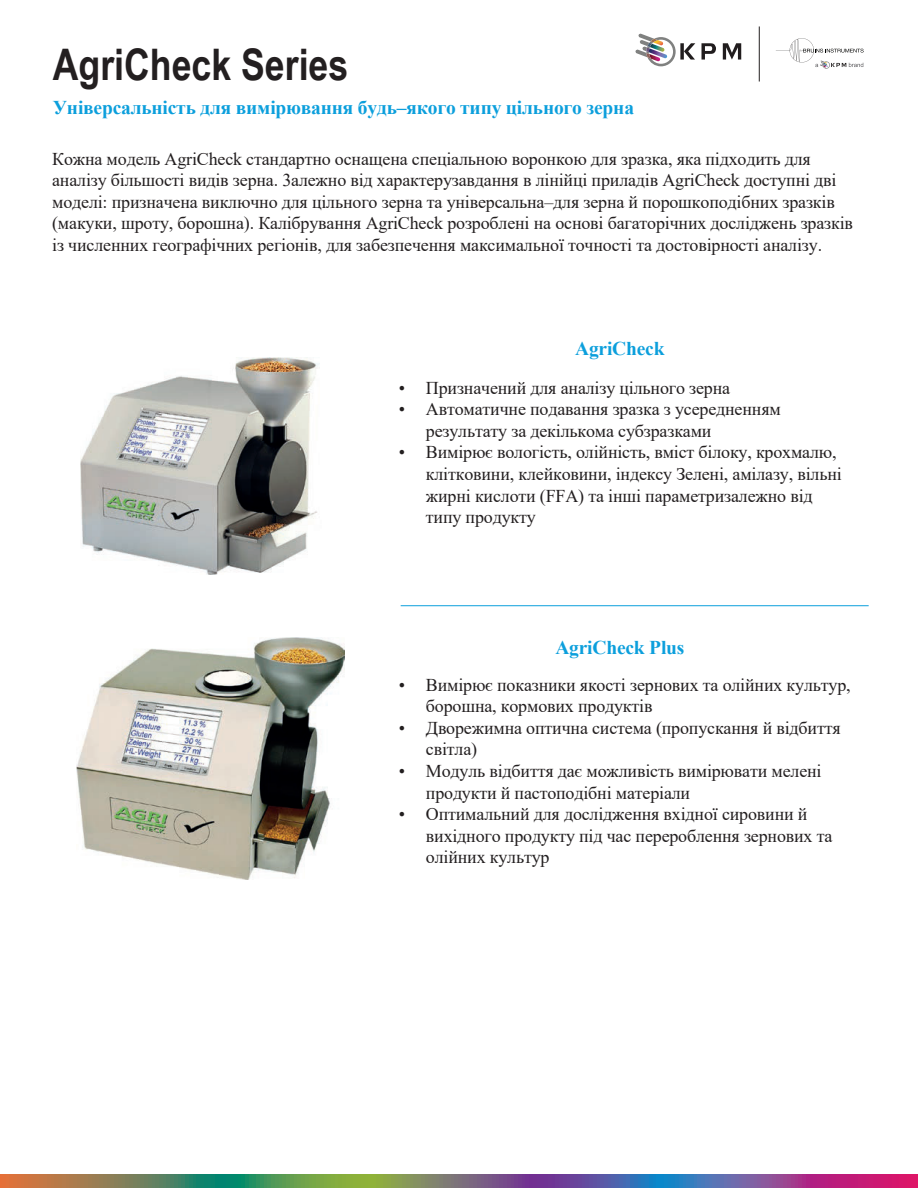
<style>
.page{position:relative;width:918px;height:1188px;background:#fff}
.page>*{position:absolute;margin:0;border:0;box-sizing:border-box;transform-origin:0 0}
.t1{font:700 43.5px "Arial Narrow";color:#231f20}
.t2{font:700 19.5px "Times New Roman";letter-spacing:-.01em;color:#0c9fdc}
.t3{font:18px/21.6px "Times New Roman";letter-spacing:-.01em;color:#231f20}
</style>
<div class="page">
<svg style="left:0;top:1174px;width:918px;height:14px"></svg>
<img style="left:81px;top:357px;width:239px;height:218px">
<img style="left:76px;top:638px;width:269px;height:241px">
<hr style="left:401px;top:605px;width:468px;height:1px;background:#0c9fdc">
<svg style="left:635px;top:33px;width:60px;height:33px"></svg>
<svg style="left:702px;top:43px;width:14px;height:17px"></svg>
<svg style="left:723px;top:43px;width:18px;height:17px"></svg>
<hr style="left:759px;top:26px;width:1px;height:56px;background:#231f20">
<svg style="left:776px;top:38px;width:88px;height:31px"></svg>
<h1 class="t1" style="left:53px;top:32px;width:297px">AgriCheck Series</h1>
<p class="t2" style="left:53px;top:93px;width:583px">Універсальність для вимірювання будь–якого типу цільного зерна</p>
<p class="t3" style="left:52px;top:147px;width:802px">Кожна модель AgriCheck стандартно оснащена спеціальною воронкою для зразка, яка підходить для аналізу більшості видів зерна. 3алежно від характерузавдання в лінійці приладів AgriCheck доступні дві моделі: призначена виключно для цільного зерна та універсальна–для зерна й порошкоподібних зразків (макуки, шроту, борошна). Калібрування AgriCheck розроблені на основі багаторічних досліджень зразків із численних географічних регіонів, для забезпечення максимальної точності та достовірності аналізу.</p>
<p class="t2" style="left:575px;top:335px;width:91px">AgriCheck</p>
<p class="t3" style="left:399px;top:376px;width:333px">• Призначений для аналізу цільного зерна</p>
<p class="t3" style="left:426px;top:398px;width:356px;text-indent:-27px">• Автоматичне подавання зразка з усередненням результату за декількома субзразками</p>
<p class="t3" style="left:426px;top:441px;width:417px;text-indent:-27px">• Вимірює вологість, олійність, вміст білоку, крохмалю, клітковини, клейковини, індексу Зелені, амілазу, вільні жирні кислоти (FFA) та інші параметризалежно від типу продуктy</p>
<p class="t2" style="left:555px;top:633px;width:131px">AgriCheck Plus</p>
<p class="t3" style="left:426px;top:673px;width:426px;text-indent:-27px">• Вимірює показники якості зернових та олійних культур, борошна, кормових продуктів</p>
<p class="t3" style="left:426px;top:716px;width:416px;text-indent:-27px">• Дворежимна оптична система (пропускання й відбиття світла)</p>
<p class="t3" style="left:426px;top:760px;width:397px;text-indent:-27px">• Модуль відбиття дає можливість вимірювати мелені продукти й пастоподібні матеріали</p>
<p class="t3" style="left:426px;top:803px;width:408px;text-indent:-27px">• Оптимальний для дослідження вхідної сировини й вихідного продукту під час перероблення зернових та олійних культур</p>
</div>
